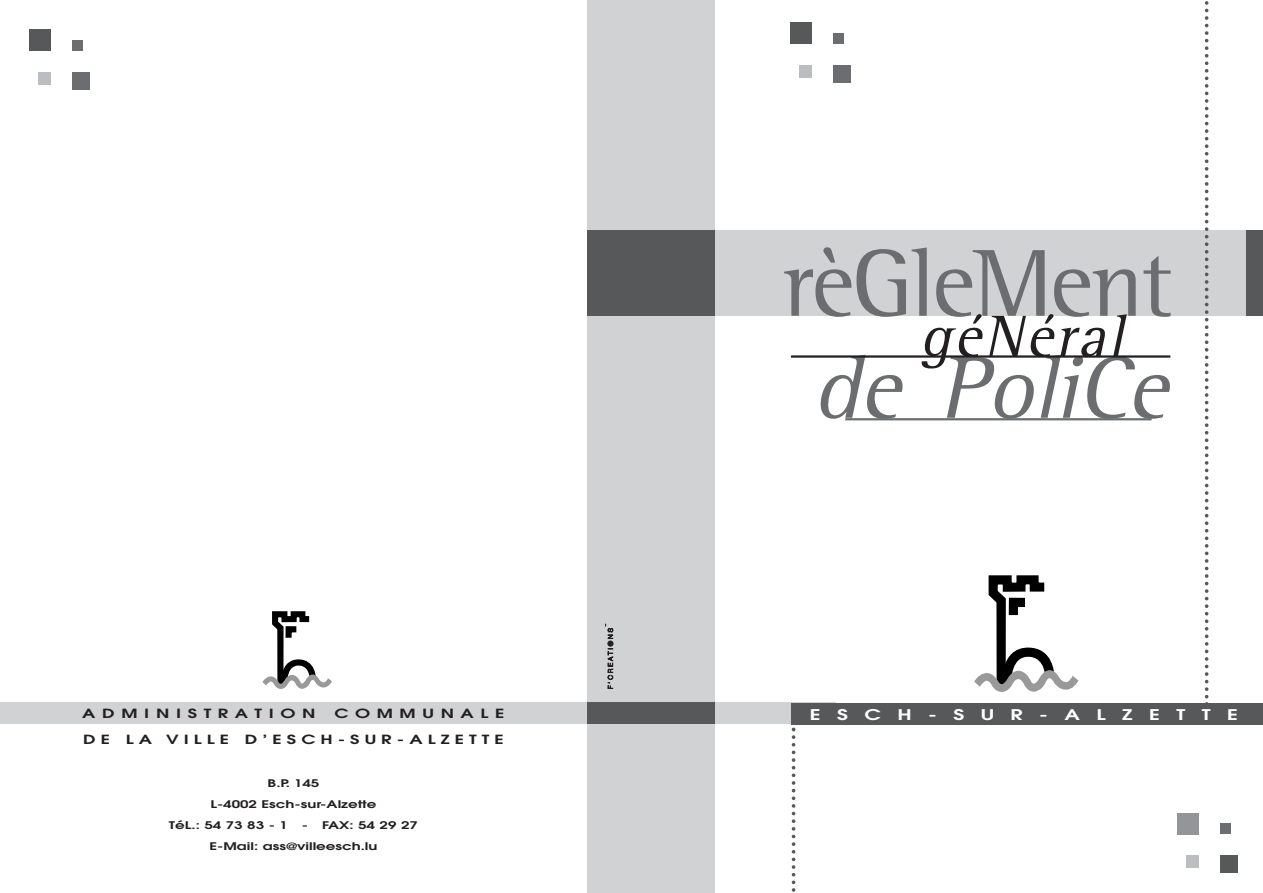
<style>
.page{position:relative;width:1263px;height:893px;background:#fff}
.page>*{position:absolute;margin:0;border:0;box-sizing:border-box;transform-origin:0 0}
.t1{font:97.5px "AT Rotis Semi Serif";letter-spacing:-.025em;color:#6c6d70}
.t2{font:italic 90px "AT Rotis Semi Serif";color:#6c6d70}
.t3{font:italic 60px "AT Rotis Semi Serif";color:#231f20}
.t4{font:600 14.7px "Avant Garde";letter-spacing:.785em;color:#fff;scale:1.43 1}
.t5{font:600 12.6px/25.5px "Avant Garde";letter-spacing:.28em;color:#231f20;text-align:right;scale:1.43 1}
.t6{font:600 12.6px "Avant Garde";letter-spacing:.37em;color:#231f20;scale:1.43 1}
.t7{font:600 10.5px/21px "Avant Garde";color:#231f20;scale:1.43 1}
</style>
<div class="page">
<div style="left:0;top:703px;width:836px;height:21px;background:#d1d2d4"></div>
<div style="left:791px;top:703px;width:472px;height:21px;background:#57585a"></div>
<svg style="left:792px;top:728px;width:3px;height:164px"></svg>
<div style="left:612px;top:0;width:102px;height:893px;background:#d1d2d4"></div>
<svg style="left:974px;top:575px;width:105px;height:117px"></svg>
<div style="left:1177px;top:813px;width:22px;height:21px;background:#939598"></div>
<div style="left:1220px;top:823px;width:11px;height:11px;background:#6c6d70"></div>
<div style="left:1220px;top:856px;width:17px;height:17px;background:#57585a"></div>
<div style="left:1186px;top:855px;width:13px;height:13px;background:#bcbdc0"></div>
<div style="left:790px;top:22px;width:21px;height:22px;background:#57585a"></div>
<div style="left:833px;top:33px;width:10px;height:10px;background:#6c6d70"></div>
<div style="left:833px;top:65px;width:17px;height:17px;background:#6c6d70"></div>
<div style="left:799px;top:65px;width:12px;height:13px;background:#bcbdc0"></div>
<div style="left:707px;top:231px;width:552px;height:85px;background:#d1d2d4"></div>
<svg style="left:1205px;top:1px;width:3px;height:702px"></svg>
<div style="left:1246px;top:231px;width:17px;height:85px;background:#57585a"></div>
<hr style="left:791px;top:355px;width:379px;height:3px;background:#231f20">
<div style="left:587px;top:0;width:42px;height:893px;background:#d1d2d4"></div>
<svg style="left:262px;top:611px;width:70px;height:78px"></svg>
<div style="left:30px;top:30px;width:21px;height:21px;background:#57585a"></div>
<div style="left:72px;top:40px;width:11px;height:11px;background:#6c6d70"></div>
<div style="left:73px;top:73px;width:17px;height:17px;background:#6c6d70"></div>
<div style="left:38px;top:72px;width:13px;height:13px;background:#bcbdc0"></div>
<svg style="left:608px;top:628px;width:5px;height:60px"></svg>
<div style="left:587px;top:231px;width:127px;height:85px;background:#57585a"></div>
<div style="left:587px;top:703px;width:127px;height:21px;background:#57585a"></div>
<hr style="left:845px;top:418px;width:306px;height:2px;background:#6c6d70">
<p class="t6" style="left:82px;top:709px;width:165px">ADMINISTRATION</p>
<p class="t5" style="left:83px;top:702px;width:296px">COMMUNALE<br>DE LA VILLE D’ESCH-SUR-ALZETTE</p>
<p class="t7" style="left:268px;top:774px;width:38px">B.P. 145</p>
<p class="t7" style="left:210px;top:795px;width:118px">L-4002 Esch-sur-Alzette</p>
<p class="t7" style="left:169px;top:816px;width:85px">TéL.: 54 73 83 - 1</p>
<p class="t7" style="left:209px;top:816px;width:147px;text-indent:93px">- FAX: 54 29 27<br>E-Mail: ass@villeesch.lu</p>
<p class="t1" style="left:783px;top:250px;width:391px">rèGleMent</p>
<p class="t3" style="left:919px;top:316px;width:216px">géNéral</p>
<p class="t2" style="left:813px;top:357px;width:372px">de PoliCe</p>
<p class="t4" style="left:810px;top:709px;width:301px">ESCH-SUR-ALZETTE</p>
</div>
